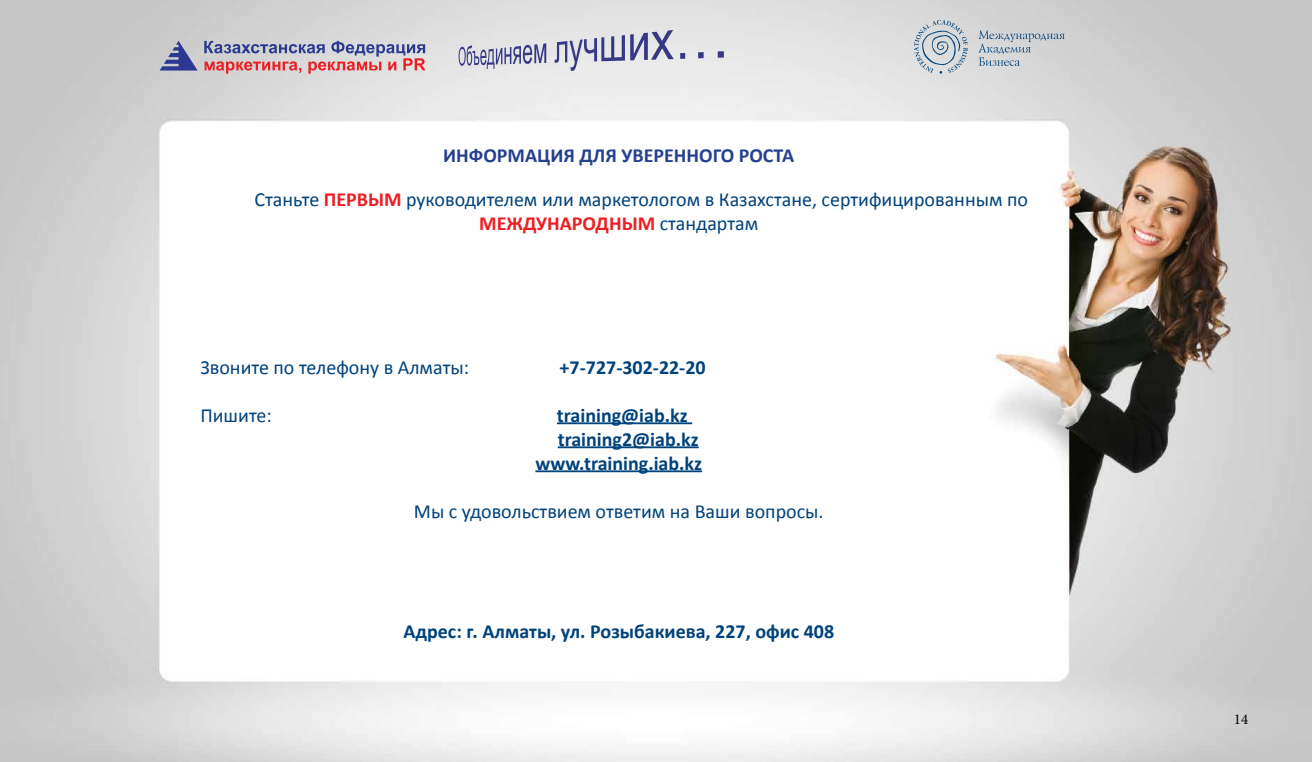
<style>
.page{position:relative;width:1312px;height:762px;background:#fff}
.page>*{position:absolute;margin:0;border:0;box-sizing:border-box;transform-origin:0 0}
.t1{font:20px/24px "Calibri";color:#00427c}
.t2{font:700 20px "Calibri";color:#00427c}
.t3{font:700 20px "Calibri";color:#25408f}
.t4{font:15px "Minion Pro";color:#000}
.s1{font-weight:700;color:#ed1d24}
</style>
<div class="page">
<img style="left:0;top:0;width:1311px;height:762px">
<svg style="left:159px;top:41px;width:38px;height:30px"></svg>
<svg style="left:204px;top:41px;width:221px;height:33px;background:#c1a6b4"></svg>
<svg style="left:458px;top:30px;width:265px;height:41px;background:#c7c7d4"></svg>
<svg style="left:978px;top:30px;width:86px;height:36px;background:#bec5cb"></svg>
<svg style="left:913px;top:20px;width:54px;height:54px;background:#bec7ce"></svg>
<hr style="left:557px;top:422px;width:135px;height:2px;background:#00427c">
<hr style="left:557px;top:446px;width:141px;height:2px;background:#00427c">
<hr style="left:535px;top:470px;width:167px;height:2px;background:#00427c">
<p class="t3" style="left:443px;top:142px;width:352px">ИНФОРМАЦИЯ ДЛЯ УВЕРЕННОГО РОСТА</p>
<p class="t1" style="left:479px;top:187px;width:550px;text-indent:-224px">Станьте <span class="s1">ПЕРВЫМ</span> руководителем или маркетологом в Казахстане, сертифицированным по<br><span class="s1">МЕЖДУНАРОДНЫМ</span> стандартам</p>
<p class="t1" style="left:200px;top:355px;width:270px">Звоните по телефону в Алматы:</p>
<p class="t2" style="left:559px;top:354px;width:147px">+7-727-302-22-20</p>
<p class="t1" style="left:200px;top:403px;width:73px">Пишите:</p>
<p class="t2" style="left:557px;top:402px;width:132px">training@iab.kz</p>
<p class="t2" style="left:557px;top:426px;width:142px">training2@iab.kz</p>
<p class="t2" style="left:535px;top:450px;width:168px">www.training.iab.kz</p>
<p class="t1" style="left:414px;top:499px;width:411px">Мы с удовольствием ответим на Ваши вопросы.</p>
<p class="t2" style="left:403px;top:618px;width:432px">Адрес: г. Алматы, ул. Розыбакиева, 227, офис 408</p>
<p class="t4" style="left:1233px;top:709px;width:16px">14</p>
</div>
